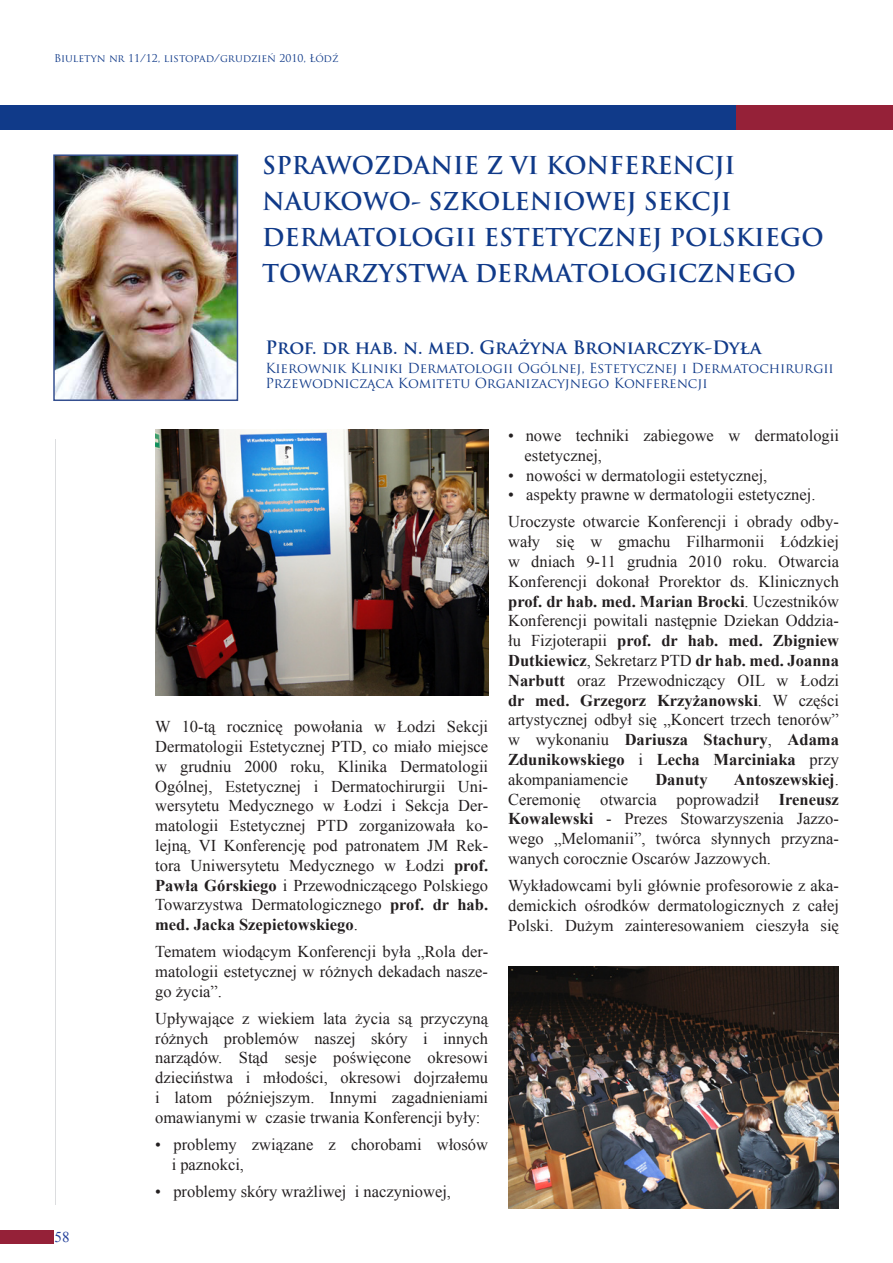
<style>
.page{position:relative;width:893px;height:1263px;background:#fff}
.page>*{position:absolute;margin:0;border:0;box-sizing:border-box;transform-origin:0 0}
.t1{font:700 24px/36px "Trajan Pro";color:#103a89}
.t2{font:700 18px "Trajan Pro";color:#103a89}
.t3{font:16.5px/19.8px "Times New Roman";color:#231f20;text-align:justify}
.t4{font:700 16.5px "Times New Roman";color:#231f20}
.t5{font:15px "Times New Roman";color:#223f99}
.t6{font:13.5px/15px "Trajan Pro";color:#103a89}
.t7{font:10.5px "Trajan Pro";color:#103a89}
.s1{font-weight:700}
</style>
<div class="page">
<div style="left:0;top:105px;width:893px;height:25px;background:#103a89"></div>
<div style="left:737px;top:105px;width:156px;height:25px;background:#952138"></div>
<hr style="left:55px;top:439px;width:1px;height:766px;background:#dcdddf">
<img style="left:56px;top:157px;width:179px;height:241px">
<div style="left:53px;top:154px;width:185px;height:247px;border:2px solid #344f8f"></div>
<img style="left:155px;top:429px;width:333px;height:267px">
<img style="left:508px;top:966px;width:331px;height:243px">
<div style="left:0;top:1230px;width:54px;height:14px;background:#952138"></div>
<p class="t7" style="left:54px;top:51px;width:286px">Biuletyn nr 11/12, listopad/grudzień 2010, Łódź</p>
<h1 class="t1" style="left:262px;top:148px;width:563px">SPRAWOZDANIE Z VI KONFERENCJI NAUKOWO- SZKOLENIOWEJ SEKCJI DERMATOLOGII ESTETYCZNEJ POLSKIEGO TOWARZYSTWA DERMATOLOGICZNEGO</h1>
<p class="t2" style="left:265px;top:336px;width:497px">Prof. dr hab. n. med. Grażyna Broniarczyk-Dyła</p>
<p class="t6" style="left:265px;top:361px;width:570px">Kierownik Kliniki Dermatologii Ogólnej, Estetycznej i Dermatochirurgii<br>Przewodnicząca Komitetu Organizacyjnego Konferencji</p>
<p class="t5" style="left:55px;top:1227px;width:16px">58</p>
<p class="t3" style="left:155px;top:716px;width:334px">W 10-tą rocznicę powołania w Łodzi Sekcji Dermatologii Estetycznej PTD, co miało miejsce w grudniu 2000 roku, Klinika Dermatologii Ogólnej, Estetycznej i Dermatochirurgii Uni&shy;wersytetu Medycznego w Łodzi i Sekcja Der&shy;matologii Estetycznej PTD zorganizowała ko&shy;lejną, VI Konferencję pod patronatem JM Rek&shy;tora Uniwersytetu Medycznego w Łodzi <span class="s1">prof.<br>Pawła Górskiego</span> i Przewodniczącego Polskiego Towarzystwa Dermatologicznego <span class="s1">prof. dr hab. med. Jacka Szepietowskiego</span>.</p>
<p class="t3" style="left:155px;top:941px;width:334px">Tematem wiodącym Konferencji była „Rola der&shy;matologii estetycznej w różnych dekadach nasze&shy;go życia”.</p>
<p class="t3" style="left:155px;top:1008px;width:334px">Upływające z wiekiem lata życia są przyczyną różnych problemów naszej skóry i innych narządów. Stąd sesje poświęcone okresowi dzieciństwa i młodości, okresowi dojrzałemu i latom późniejszym. Innymi zagadnieniami omawianymi w czasie trwania Konferencji były:</p>
<p class="t3" style="left:172px;top:1134px;width:318px;text-indent:-16px">• problemy związane z chorobami włosów i paznokci,</p>
<p class="t3" style="left:155px;top:1181px;width:297px">• problemy skóry wrażliwej i naczyniowej,</p>
<p class="t3" style="left:525px;top:425px;width:316px;text-indent:-16px">• nowe techniki zabiegowe w dermatologii estetycznej,</p>
<p class="t3" style="left:508px;top:465px;width:261px">• nowości w dermatologii estetycznej,</p>
<p class="t3" style="left:508px;top:481px;width:332px;line-height:27px">• aspekty prawne w dermatologii estetycznej.<br>Uroczyste otwarcie Konferencji i obrady odby-</p>
<p class="t3" style="left:508px;top:531px;width:332px">wały się w gmachu Filharmonii Łódzkiej w dniach 9-11 grudnia 2010 roku. Otwarcia Konferencji dokonał Prorektor ds. Klinicznych <span class="s1">prof. dr hab. med. Marian Brocki</span>. Uczestników Konferencji powitali następnie Dziekan Oddzia&shy;łu Fizjoterapii <span class="s1">prof. dr hab. med. Zbigniew Dutkiewicz</span>, Sekretarz PTD <span class="s1">dr hab. med. Joanna Narbutt</span> oraz Przewodniczący OIL w Łodzi <span class="s1">dr med. Grzegorz Krzyżanowski</span>. W części artystycznej odbył się „Koncert trzech tenorów” w wykonaniu <span class="s1">Dariusza Stachury</span>, <span class="s1">Adama Zdunikowskiego</span> i <span class="s1">Lecha Marciniaka</span> przy akompaniamencie</p>
<p class="t3" style="left:508px;top:769px;width:332px;text-indent:226px"><span class="s1">Antoszewskiej</span>.<br>Ceremonię otwarcia poprowadził <span class="s1">Ireneusz Kowalewski</span> - Prezes Stowarzyszenia Jazzo&shy;wego „Melomanii”, twórca słynnych przyzna&shy;wanych corocznie Oscarów Jazzowych.</p>
<p class="t3" style="left:508px;top:875px;width:332px">Wykładowcami byli głównie profesorowie z aka&shy;demickich ośrodków dermatologicznych z całej Polski. Dużym zainteresowaniem cieszyła się</p>
<p class="t4" style="left:655px;top:768px;width:54px">Danuty</p>
</div>
